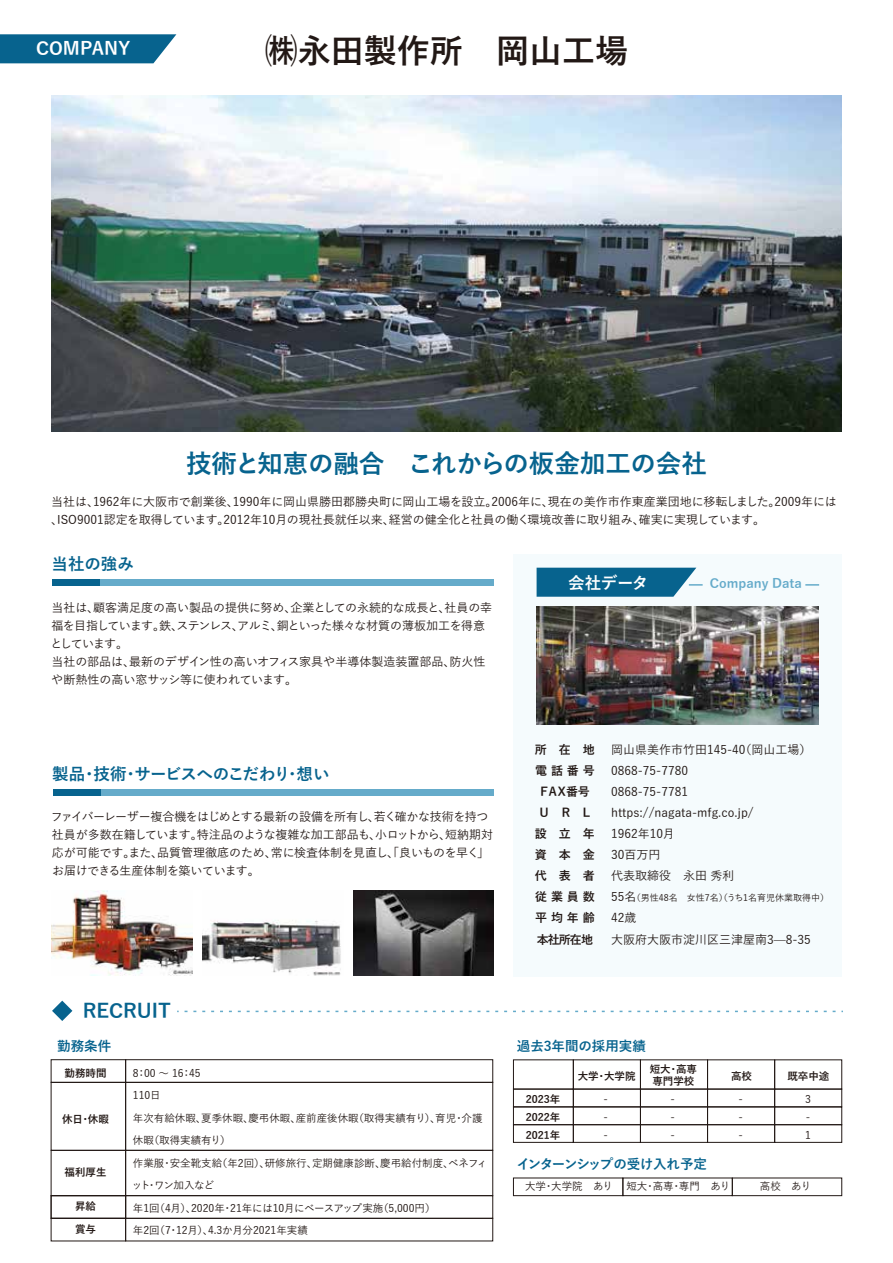
<style>
.page{position:relative;width:893px;height:1263px;background:#fff}
.page>*{position:absolute;margin:0;border:0;box-sizing:border-box;transform-origin:0 0}
.t1{font:700 33px "Yu Gothic";color:#221815}
.t2{font:700 25.5px "Yu Gothic";letter-spacing:-.005em;color:#07638e}
.t3{font:700 19.5px "Yu Gothic";color:#07638e}
.t4{font:700 18px "Yu Gothic";color:#fff}
.t5{font:700 16.5px "Yu Gothic";letter-spacing:-.04em;color:#07638e}
.t6{font:700 16.5px "Yu Gothic";letter-spacing:-.01em;color:#07638e}
.t7{font:700 16.5px "Yu Gothic";letter-spacing:-.015em;color:#fff}
.t8{font:700 13.5px "Yu Gothic";letter-spacing:-.06em;color:#07638e}
.t9{font:700 13.5px "Yu Gothic";color:#07638e}
.t10{font:700 12.9px "Yu Gothic";color:#65abca}
.t11{font:500 12px/21px "Yu Gothic";color:#221815}
.t12{font:500 12px/18px "Yu Gothic";letter-spacing:-.03em;color:#221815}
.t13{font:700 12px/21px "Yu Gothic";letter-spacing:.32em;color:#221815;text-align:center}
.t14{font:500 10.5px/18px "Yu Gothic";color:#221815;text-align:justify}
.t15{font:700 10.5px/18px "Yu Gothic";color:#221815}
.t16{font:500 9px "Yu Gothic";color:#221815}
.s1{font-size:12px}
</style>
<div class="page">
<div style="left:513px;top:554px;width:329px;height:422px;background:#f5fbfd"></div>
<svg style="left:0;top:34px;width:176px;height:29px;background:#186e96"></svg>
<img style="left:52px;top:96px;width:789px;height:335px">
<div style="left:52px;top:579px;width:48px;height:7px;background:#07638e"></div>
<div style="left:100px;top:579px;width:394px;height:7px;background:#65abca"></div>
<div style="left:53px;top:789px;width:48px;height:7px;background:#07638e"></div>
<div style="left:101px;top:789px;width:393px;height:7px;background:#65abca"></div>
<svg style="left:177px;top:1011px;width:666px;height:1px"></svg>
<img style="left:537px;top:606px;width:281px;height:118px">
<svg style="left:537px;top:568px;width:166px;height:29px;background:#22749a"></svg>
<svg style="left:805px;top:584px;width:14px;height:2px"></svg>
<svg style="left:52px;top:1001px;width:20px;height:20px"></svg>
<div style="left:51px;top:1059px;width:75px;height:23px;border:1px solid #221815"></div>
<div style="left:125px;top:1059px;width:368px;height:23px;border:1px solid #221815"></div>
<div style="left:51px;top:1082px;width:75px;height:68px;border:1px solid #221815"></div>
<div style="left:125px;top:1082px;width:368px;height:68px;border:1px solid #221815"></div>
<div style="left:51px;top:1150px;width:75px;height:46px;border:1px solid #221815"></div>
<div style="left:125px;top:1150px;width:368px;height:46px;border:1px solid #221815"></div>
<div style="left:125px;top:1195px;width:368px;height:23px;border:1px solid #221815"></div>
<div style="left:51px;top:1195px;width:75px;height:23px;border:1px solid #221815"></div>
<div style="left:125px;top:1218px;width:368px;height:23px;border:1px solid #221815"></div>
<div style="left:51px;top:1218px;width:75px;height:23px;border:1px solid #221815"></div>
<div style="left:513px;top:1089px;width:60px;height:18px;border:1px solid #221815"></div>
<div style="left:573px;top:1089px;width:68px;height:18px;border:1px solid #221815"></div>
<div style="left:640px;top:1089px;width:68px;height:18px;border:1px solid #221815"></div>
<div style="left:707px;top:1089px;width:68px;height:18px;border:1px solid #221815"></div>
<div style="left:774px;top:1089px;width:68px;height:18px;border:1px solid #221815"></div>
<div style="left:513px;top:1124px;width:60px;height:18px;border:1px solid #221815"></div>
<div style="left:573px;top:1124px;width:68px;height:18px;border:1px solid #221815"></div>
<div style="left:640px;top:1124px;width:68px;height:18px;border:1px solid #221815"></div>
<div style="left:707px;top:1124px;width:68px;height:18px;border:1px solid #221815"></div>
<div style="left:774px;top:1124px;width:68px;height:18px;border:1px solid #221815"></div>
<div style="left:513px;top:1178px;width:110px;height:18px;border:1px solid #221815"></div>
<div style="left:623px;top:1178px;width:109px;height:18px;border:1px solid #221815"></div>
<div style="left:732px;top:1178px;width:110px;height:18px;border:1px solid #221815"></div>
<img style="left:52px;top:891px;width:140px;height:84px">
<img style="left:353px;top:891px;width:141px;height:85px">
<img style="left:203px;top:920px;width:138px;height:56px">
<h3 class="t4" style="left:36px;top:38px;width:96px">COMPANY</h3>
<h1 class="t1" style="left:265px;top:33px;width:364px">㈱永田製作所　岡山工場</h1>
<h2 class="t2" style="left:186px;top:449px;width:522px">技術と知恵の融合　これからの板金加工の会社</h2>
<p class="t11" style="left:51px;top:491px;width:787px;line-height:18px">当社は、1962年に大阪市で創業後、1990年に岡山県勝田郡勝央町に岡山工場を設立。2006年に、現在の美作市作東産業団地に移転しました。2009年には、ISO9001認定を取得しています。2012年10月の現社長就任以来、経営の健全化と社員の働く環境改善に取り組み、確実に実現しています。</p>
<h3 class="t6" style="left:52px;top:555px;width:84px">当社の強み</h3>
<p class="t11" style="left:51px;top:597px;width:443px;line-height:18px">当社は、顧客満足度の高い製品の提供に努め、企業としての永続的な成長と、社員の幸福を目指しています。鉄、ステンレス、アルミ、銅といった様々な材質の薄板加工を得意としています。<br>当社の部品は、最新のデザイン性の高いオフィス家具や半導体製造装置部品、防火性や断熱性の高い窓サッシ等に使われています。</p>
<h3 class="t7" style="left:568px;top:574px;width:82px">会社データ</h3>
<p class="t10" style="left:710px;top:576px;width:94px">Company Data</p>
<h3 class="t5" style="left:52px;top:764px;width:279px">製品・技術・サービスへのこだわり・想い</h3>
<p class="t12" style="left:51px;top:806px;width:444px">ファイバーレーザー複合機をはじめとする最新の設備を所有し、若く確かな技術を持つ社員が多数在籍しています。特注品のような複雑な加工部品も、小ロットから、短納期対応が可能です。また、品質管理徹底のため、常に検査体制を見直し、「良いものを早く」お届けできる生産体制を築いています。</p>
<h3 class="t3" style="left:83px;top:1000px;width:90px">RECRUIT</h3>
<p class="t9" style="left:57px;top:1038px;width:55px">勤務条件</p>
<p class="t15" style="left:64px;top:1064px;width:43px">勤務時間</p>
<p class="t15" style="left:62px;top:1110px;width:48px">休日・休暇</p>
<p class="t15" style="left:64px;top:1163px;width:43px">福利厚生</p>
<p class="t15" style="left:75px;top:1195px;width:22px;line-height:22.5px">昇給賞与</p>
<p class="t14" style="left:132px;top:1060px;width:357px;line-height:22.5px;text-align:left">8：00 ～ 16：45<br>110日<br>年次有給休暇、夏季休暇、慶弔休暇、産前産後休暇（取得実績有り）、育児・介護休暇（取得実績有り）<br>作業服・安全靴支給（年2回）、研修旅行、定期健康診断、慶弔給付制度、ベネフィット・ワン加入など<br>年1回（4月）、2020年・21年には10月にベースアップ実施（5,000円）<br>年2回（7・12月）、4.3か月分2021年実績</p>
<p class="t13" style="left:535px;top:740px;width:61px">所在地電話番号<br>ＦＡＸ番号<br>ＵＲＬ設立年資本金代表者従業員数平均年齢本社所在地</p>
<p class="t11" style="left:611px;top:738px;width:202px">岡山県美作市竹田145-40（岡山工場）<br>0868-75-7780<br>0868-75-7781 https://nagata-mfg.co.jp/<br>1962年10月<br>30百万円<br>代表取締役　永田 秀利</p>
<p class="t16" style="left:611px;top:890px;width:220px"><span class="s1">55名</span>（男性48名　女性7名）（うち1名育児休業取得中）</p>
<p class="t11" style="left:611px;top:906px;width:201px">42歳<br>大阪府大阪市淀川区三津屋南3—8-35</p>
<p class="t9" style="left:517px;top:1038px;width:131px">過去3年間の採用実績</p>
<p class="t15" style="left:650px;top:1063px;width:49px;line-height:12px">短大・高専専門学校</p>
<p class="t15" style="left:578px;top:1067px;width:59px">大学・大学院</p>
<p class="t15" style="left:731px;top:1067px;width:22px">高校</p>
<p class="t15" style="left:787px;top:1067px;width:43px">既卒中途</p>
<p class="t14" style="left:604px;top:1088px;width:6px">- - -</p>
<p class="t14" style="left:670px;top:1088px;width:6px">- - -</p>
<p class="t14" style="left:739px;top:1088px;width:6px">- - -</p>
<p class="t14" style="left:805px;top:1088px;width:7px">3 - 1</p>
<p class="t8" style="left:517px;top:1156px;width:192px">インターンシップの受け入れ予定</p>
<p class="t14" style="left:525px;top:1176px;width:90px">大学・大学院　あり</p>
<p class="t14" style="left:626px;top:1176px;width:105px">短大・高専・専門　あり</p>
<p class="t14" style="left:760px;top:1176px;width:53px">高校　あり</p>
<p class="t15" style="left:526px;top:1090px;width:36px;text-align:justify">2023年2022年2021年</p>
</div>
